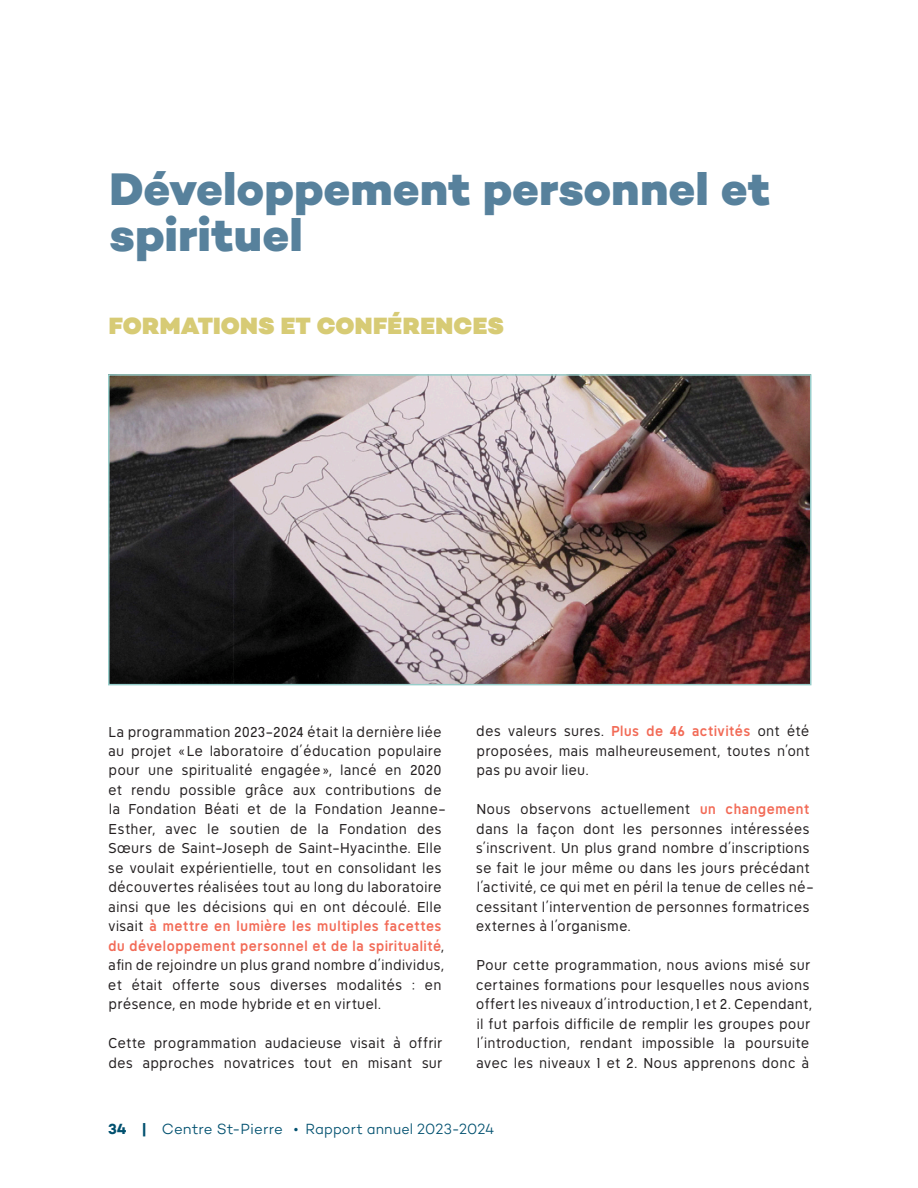
<style>
.page{position:relative;width:918px;height:1188px;background:#fff}
.page>*{position:absolute;margin:0;border:0;box-sizing:border-box;transform-origin:0 0}
.t1{font:800 46.5px/46.5px "Campton";color:#57819c}
.t2{font:900 24px "Campton";letter-spacing:.01em;color:#d7cb75}
.t3{font:300 15px "Campton";letter-spacing:.01em;color:#00506f}
.t4{font:semi-condensed 14.25px/19.5px "Geometris";letter-spacing:.015em;color:#231f20}
.t5{font:14.25px/19.5px "Geometris Sem Bd Sem Cond";color:#f26a56}
.s1{font-family:"Geometris";font-stretch:semi-condensed;color:#231f20}
.s2{font-family:"Geometris Sem Bd Sem Cond";font-stretch:normal;color:#f26a56}
.s3{font-weight:700}
</style>
<div class="page">
<img style="left:111px;top:377px;width:698px;height:305px">
<div style="left:108px;top:374px;width:704px;height:311px;border:2px solid #97cdca"></div>
<h1 class="t1" style="left:109px;top:166px;width:663px">Développement personnel et spirituel</h1>
<h2 class="t2" style="left:109px;top:310px;width:397px">FORMATIONS ET CONFÉRENCES</h2>
<p class="t4" style="left:108px;top:721px;width:340px">La programmation 2023-2024 était la dernière liée au projet «Le laboratoire d’éducation populaire pour une spiritualité engagée», lancé en 2020 et rendu possible grâce aux contributions de la Fondation Béati et de la Fondation Jeanne-Esther, avec le soutien de la Fondation des Sœurs de Saint-Joseph de Saint-Hyacinthe. Elle se voulait expérientielle, tout en consolidant les découvertes réalisées tout au long du laboratoire ainsi que les décisions qui en ont découlé. Elle</p>
<p class="t5" style="left:108px;top:916px;width:337px"><span class="s1">visait</span> à mettre en lumière les multiples facettes du développement personnel et de la spiritualité<span class="s1">,</span></p>
<p class="t4" style="left:108px;top:955px;width:338px">afin de rejoindre un plus grand nombre d’individus, et était offerte sous diverses modalités : en présence, en mode hybride et en virtuel.</p>
<p class="t4" style="left:108px;top:1033px;width:336px">Cette programmation audacieuse visait à offrir des approches novatrices tout en misant sur</p>
<p class="t4" style="left:476px;top:721px;width:335px;text-align:justify">des valeurs sures. <span class="s2">Plus de 46 activités</span> ont été proposées, mais malheureusement, toutes n’ont pas pu avoir lieu.</p>
<p class="t4" style="left:476px;top:799px;width:340px">Nous observons actuellement <span class="s2">un changement </span>dans la façon dont les personnes intéressées s’inscrivent. Un plus grand nombre d’inscriptions se fait le jour même ou dans les jours précédant l’activité, ce qui met en péril la tenue de celles né&shy;cessitant l’intervention de personnes formatrices externes à l’organisme.</p>
<p class="t4" style="left:476px;top:955px;width:337px">Pour cette programmation, nous avions misé sur certaines formations pour lesquelles nous avions offert les niveaux d’introduction, 1 et 2. Cependant, il fut parfois difficile de remplir les groupes pour l’introduction, rendant impossible la poursuite avec les niveaux 1 et 2. Nous apprenons donc à</p>
<p class="t3" style="left:108px;top:1120px;width:388px"><span class="s3">34 |</span> Centre St-Pierre • Rapport annuel 2023-2024</p>
</div>
